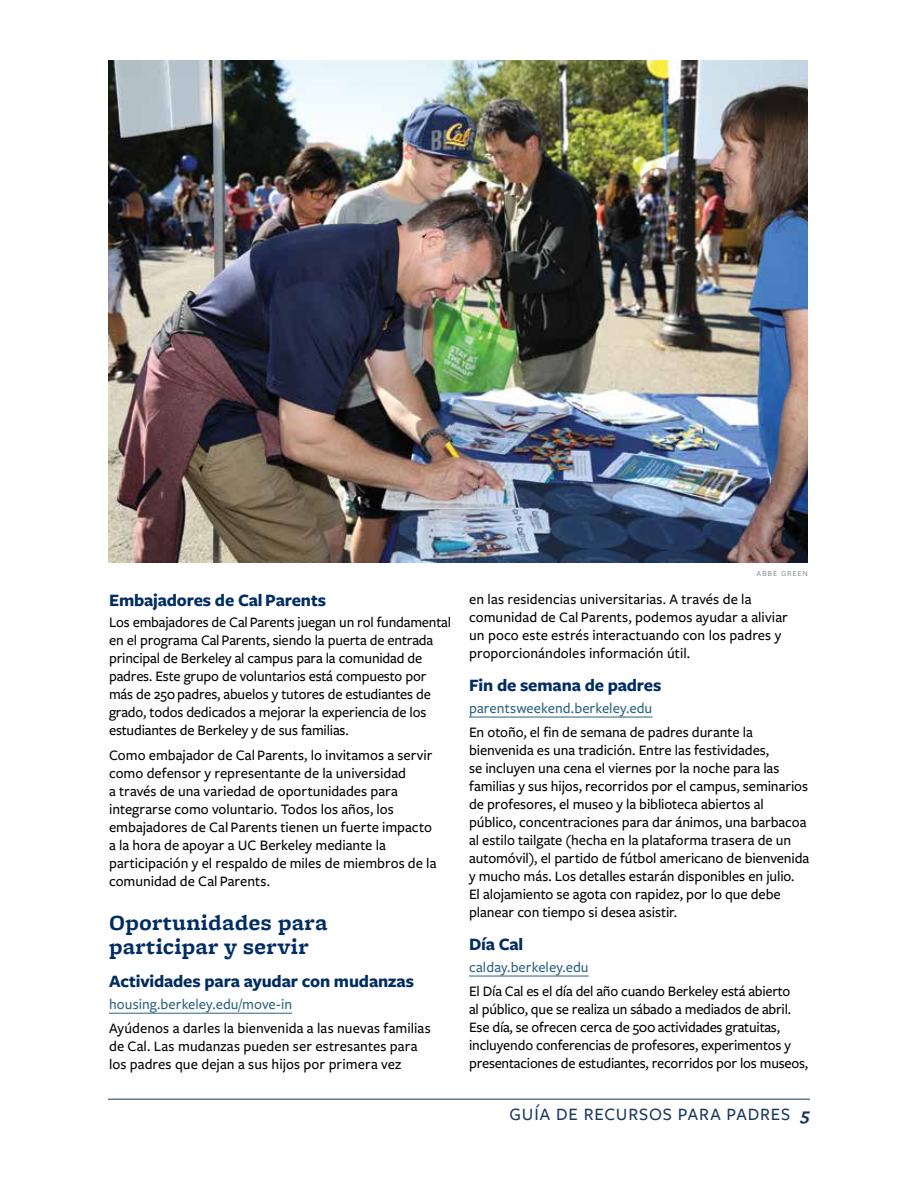
<style>
.page{position:relative;width:918px;height:1188px;background:#fff}
.page>*{position:absolute;margin:0;border:0;box-sizing:border-box;transform-origin:0 0}
.t1{font:700 22.5px/24px "Freight Micro Pro";letter-spacing:.015em;color:#002d62}
.t2{font:700 18px "Freight Sans Pro";letter-spacing:-.01em;color:#002d62}
.t3{font:500 18px "Freight Sans Pro";letter-spacing:.05em;color:#1a3561}
.t4{font:500 15px/18px "Freight Sans Pro";letter-spacing:-.005em;color:#000}
.t5{font:500 15px "Freight Sans Pro";letter-spacing:.005em;color:#2d637f}
.t6{font:300 10.5px "Freight Sans Pro";letter-spacing:.08em;color:#53626f}
.s1{font-family:"Freight Micro Pro";font-weight:700;font-style:italic}
</style>
<div class="page">
<hr style="left:109px;top:1013px;width:183px;height:1px;background:#2d637f">
<hr style="left:469px;top:717px;width:183px;height:1px;background:#2d637f">
<hr style="left:469px;top:976px;width:120px;height:1px;background:#2d637f">
<img style="left:108px;top:60px;width:700px;height:502px">
<hr style="left:108px;top:1099px;width:702px;height:1px;background:#1a3561">
<p class="t2" style="left:109px;top:588px;width:218px">Embajadores de Cal Parents</p>
<p class="t4" style="left:109px;top:613px;width:343px">Los embajadores de Cal Parents juegan un rol fundamental en el programa Cal Parents, siendo la puerta de entrada principal de Berkeley al campus para la comunidad de padres. Este grupo de voluntarios está compuesto por más de 250 padres, abuelos y tutores de estudiantes de grado, todos dedicados a mejorar la experiencia de los estudiantes de Berkeley y de sus familias.</p>
<p class="t4" style="left:109px;top:746px;width:329px">Como embajador de Cal Parents, lo invitamos a servir como defensor y representante de la universidad<br>a través de una variedad de oportunidades para integrarse como voluntario. Todos los años, los embajadores de Cal Parents tienen un fuerte impacto a la hora de apoyar a UC Berkeley mediante la participación y el respaldo de miles de miembros de la comunidad de Cal Parents.</p>
<h1 class="t1" style="left:109px;top:911px;width:220px">Oportunidades para participar y servir</h1>
<p class="t2" style="left:109px;top:969px;width:306px">Actividades para ayudar con mudanzas</p>
<p class="t5" style="left:109px;top:994px;width:185px">housing.berkeley.edu/move-in</p>
<p class="t4" style="left:109px;top:1019px;width:323px">Ayúdenos a darles la bienvenida a las nuevas familias de Cal. Las mudanzas pueden ser estresantes para los padres que dejan a sus hijos por primera vez</p>
<p class="t6" style="left:756px;top:566px;width:53px">abbe green</p>
<p class="t4" style="left:469px;top:590px;width:320px">en las residencias universitarias. A través de la comunidad de Cal Parents, podemos ayudar a aliviar un poco este estrés interactuando con los padres y proporcionándoles información útil.</p>
<p class="t2" style="left:469px;top:673px;width:194px">Fin de semana de padres</p>
<p class="t5" style="left:469px;top:698px;width:185px">parentsweekend.berkeley.edu</p>
<p class="t4" style="left:469px;top:723px;width:342px">En otoño, el fin de semana de padres durante la bienvenida es una tradición. Entre las festividades,<br>se incluyen una cena el viernes por la noche para las familias y sus hijos, recorridos por el campus, seminarios de profesores, el museo y la biblioteca abiertos al público, concentraciones para dar ánimos, una barbacoa al estilo tailgate (hecha en la plataforma trasera de un automóvil), el partido de fútbol americano de bienvenida y mucho más. Los detalles estarán disponibles en julio.<br>El alojamiento se agota con rapidez, por lo que debe planear con tiempo si desea asistir.</p>
<p class="t2" style="left:469px;top:932px;width:56px">Día Cal</p>
<p class="t5" style="left:469px;top:957px;width:121px">calday.berkeley.edu</p>
<p class="t4" style="left:469px;top:982px;width:341px">El Día Cal es el día del año cuando Berkeley está abierto<br>al público, que se realiza un sábado a mediados de abril.<br>Ese día, se ofrecen cerca de 500 actividades gratuitas, incluyendo conferencias de profesores, experimentos y presentaciones de estudiantes, recorridos por los museos,</p>
<p class="t3" style="left:509px;top:1102px;width:302px">GUÍA DE RECURSOS PARA PADRES <span class="s1">5</span></p>
</div>
